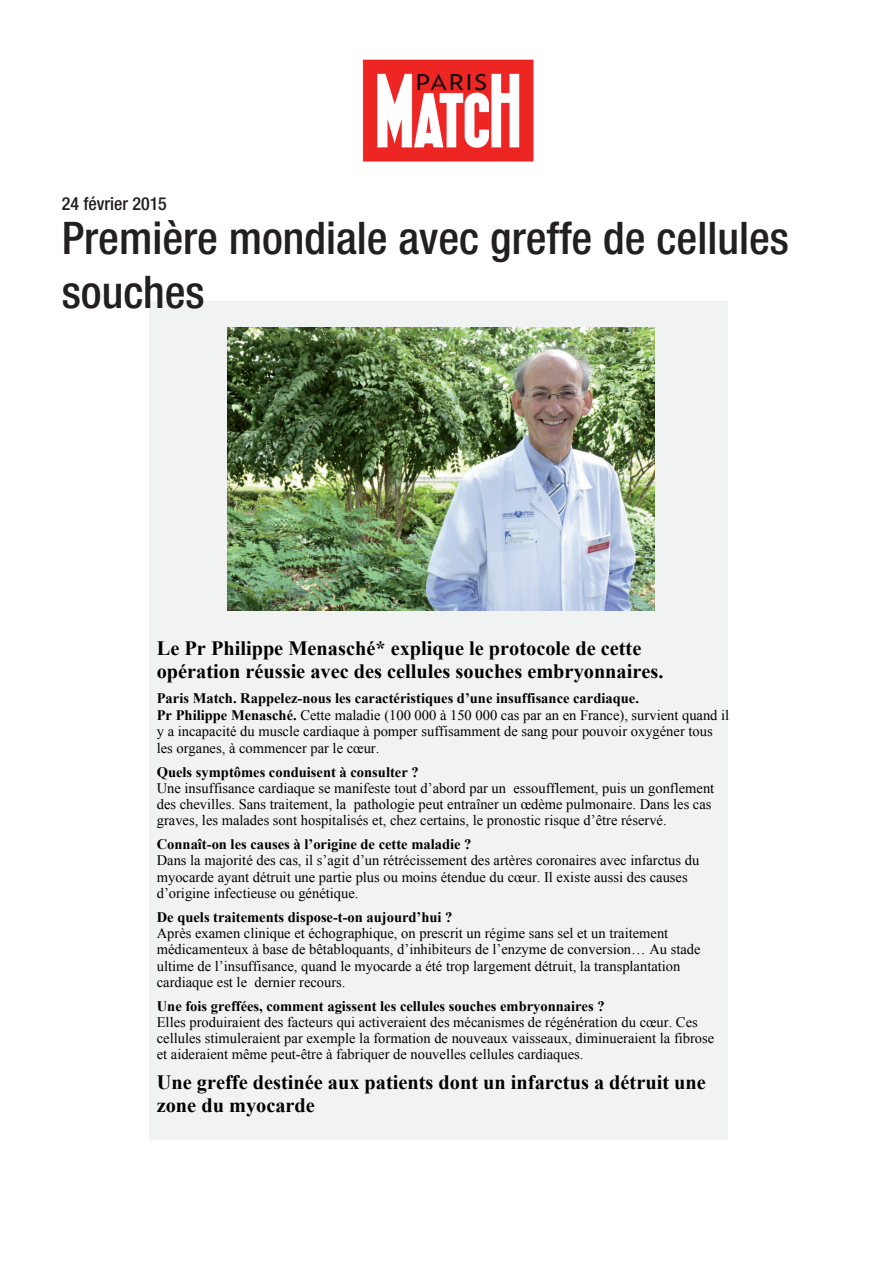
<style>
.page{position:relative;width:893px;height:1263px;background:#fff}
.page>*{position:absolute;margin:0;border:0;box-sizing:border-box;transform-origin:0 0}
.t1{font:500 condensed 45px/54px "Helvetica Neue LT Std";color:#231f20}
.t2{font:700 29.1px/33.5px "Times New Roman";color:#000}
.t3{font:700 20.4px/23.4px "Times New Roman";color:#000}
.t4{font:500 condensed 18px "Helvetica Neue LT Std";color:#231f20}
.t5{font:14.55px/16.2px "Times New Roman";color:#000}
.t6{font:700 14.55px "Times New Roman";color:#000}
.s1{font-weight:700}
</style>
<div class="page">
<img style="left:362px;top:59px;width:172px;height:103px">
<div style="left:150px;top:231px;width:578px;height:909px;background:#f1f3f3"></div>
<img style="left:228px;top:328px;width:427px;height:283px">
<div style="left:149px;top:222px;width:584px;height:78px;background:#fff"></div>
<p class="t4" style="left:62px;top:192px;width:107px">24 février 2015</p>
<h2 class="t2" style="left:157px;top:231px;width:514px">Première mondiale avec greffe de cellules souches</h2>
<h1 class="t1" style="left:62px;top:211px;width:729px">Première mondiale avec greffe de cellules souches</h1>
<h3 class="t3" style="left:157px;top:636px;width:508px">Le Pr Philippe Menasché* explique le protocole de cette opération réussie avec des cellules souches embryonnaires.</h3>
<p class="t5" style="left:157px;top:690px;width:574px"><span class="s1">Paris Match. Rappelez-nous les caractéristiques d’une insuffisance cardiaque.<br>Pr Philippe Menasché.</span> Cette maladie (100 000 à 150 000 cas par an en France), survient quand il y a incapacité du muscle cardiaque à pomper suffisamment de sang pour pouvoir oxygéner tous les organes, à commencer par le cœur.</p>
<p class="t6" style="left:157px;top:762px;width:263px">Quels symptômes conduisent à consulter ?</p>
<p class="t5" style="left:157px;top:780px;width:559px">Une insuffisance cardiaque se manifeste tout d’abord par un essoufflement, puis un gonflement des chevilles. Sans traitement, la pathologie peut entraîner un œdème pulmonaire. Dans les cas graves, les malades sont hospitalisés et, chez certains, le pronostic risque d’être réservé.</p>
<p class="t6" style="left:157px;top:834px;width:316px">Connaît-on les causes à l’origine de cette maladie ?</p>
<p class="t5" style="left:157px;top:852px;width:544px">Dans la majorité des cas, il s’agit d’un rétrécissement des artères coronaires avec infarctus du myocarde ayant détruit une partie plus ou moins étendue du cœur. Il existe aussi des causes d’origine infectieuse ou génétique.</p>
<p class="t6" style="left:157px;top:907px;width:297px">De quels traitements dispose-t-on aujourd’hui ?</p>
<p class="t5" style="left:157px;top:925px;width:545px">Après examen clinique et échographique, on prescrit un régime sans sel et un traitement médicamenteux à base de bêtabloquants, d’inhibiteurs de l’enzyme de conversion… Au stade ultime de l’insuffisance, quand le myocarde a été trop largement détruit, la transplantation cardiaque est le dernier recours.</p>
<p class="t6" style="left:157px;top:996px;width:449px">Une fois greffées, comment agissent les cellules souches embryonnaires ?</p>
<p class="t5" style="left:157px;top:1014px;width:559px">Elles produiraient des facteurs qui activeraient des mécanismes de régénération du cœur. Ces cellules stimuleraient par exemple la formation de nouveaux vaisseaux, diminueraient la fibrose et aideraient même peut-être à fabriquer de nouvelles cellules cardiaques.</p>
<h3 class="t3" style="left:157px;top:1070px;width:551px">Une greffe destinée aux patients dont un infarctus a détruit une zone du myocarde</h3>
</div>
